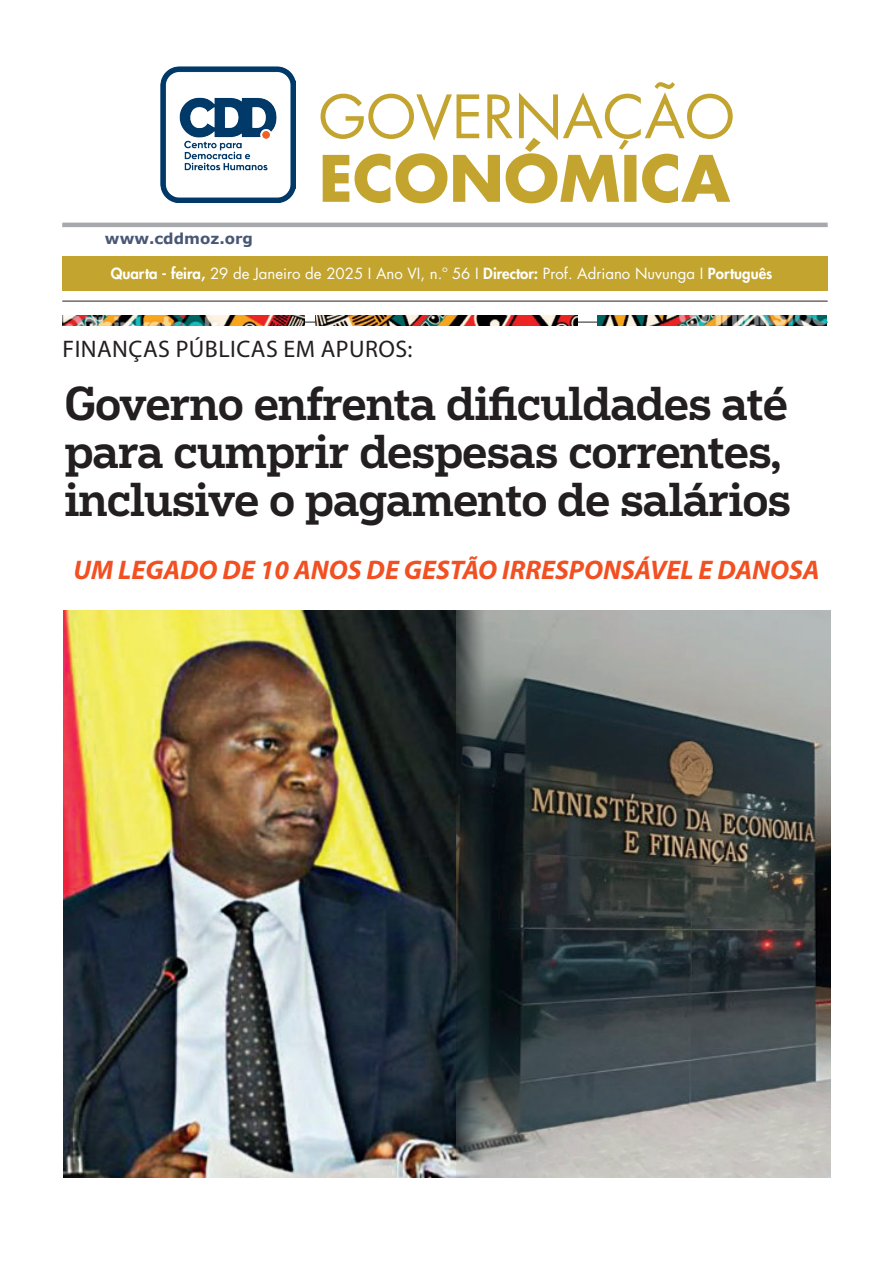
<style>
.page{position:relative;width:893px;height:1263px;background:#fff}
.page>*{position:absolute;margin:0;border:0;box-sizing:border-box;transform-origin:0 0}
.t1{font:500 45px/48px "Popular";letter-spacing:-.01em;color:#231f20}
.t2{font:italic 700 27px "Myriad Pro";color:#f15022}
.t3{font:24px "Myriad Pro";letter-spacing:.02em;color:#231f20}
.t4{font:15px "Futura LT";color:#fff}
.t5{font:700 15px "Verdana";color:#485775}
.s1{font-weight:800}
</style>
<div class="page">
<div style="left:62px;top:256px;width:766px;height:35px;background:#c2a42e"></div>
<hr style="left:62px;top:322px;width:766px;height:1px;background:#231f20">
<img style="left:62px;top:315px;width:243px;height:11px">
<img style="left:316px;top:315px;width:261px;height:11px">
<img style="left:598px;top:315px;width:229px;height:11px">
<hr style="left:62px;top:301px;width:766px;height:1px;background:#231f20">
<hr style="left:62px;top:223px;width:766px;height:4px;background:#a8a9ad">
<svg style="left:321px;top:82px;width:412px;height:121px"></svg>
<img style="left:160px;top:67px;width:136px;height:135px">
<img style="left:64px;top:611px;width:392px;height:567px">
<img style="left:456px;top:611px;width:374px;height:567px">
<p class="t5" style="left:105px;top:228px;width:150px">www.cddmoz.org</p>
<p class="t4" style="left:111px;top:263px;width:663px"><span class="s1">Quarta - feira,</span> 29 de Janeiro de 2025 I Ano VI, n.º 56 I <span class="s1">Director:</span> Prof. Adriano Nuvunga I <span class="s1">Português</span></p>
<p class="t3" style="left:62px;top:334px;width:352px">FINANÇAS PÚBLICAS EM APUROS:</p>
<p class="t1" style="left:65px;top:378px;width:728px">Governo enfrenta dificuldades até para cumprir despesas correntes, inclusive o pagamento de salários</p>
<p class="t2" style="left:73px;top:552px;width:747px">UM LEGADO DE 10 ANOS DE GESTÃO IRRESPONSÁVEL E DANOSA</p>
</div>
